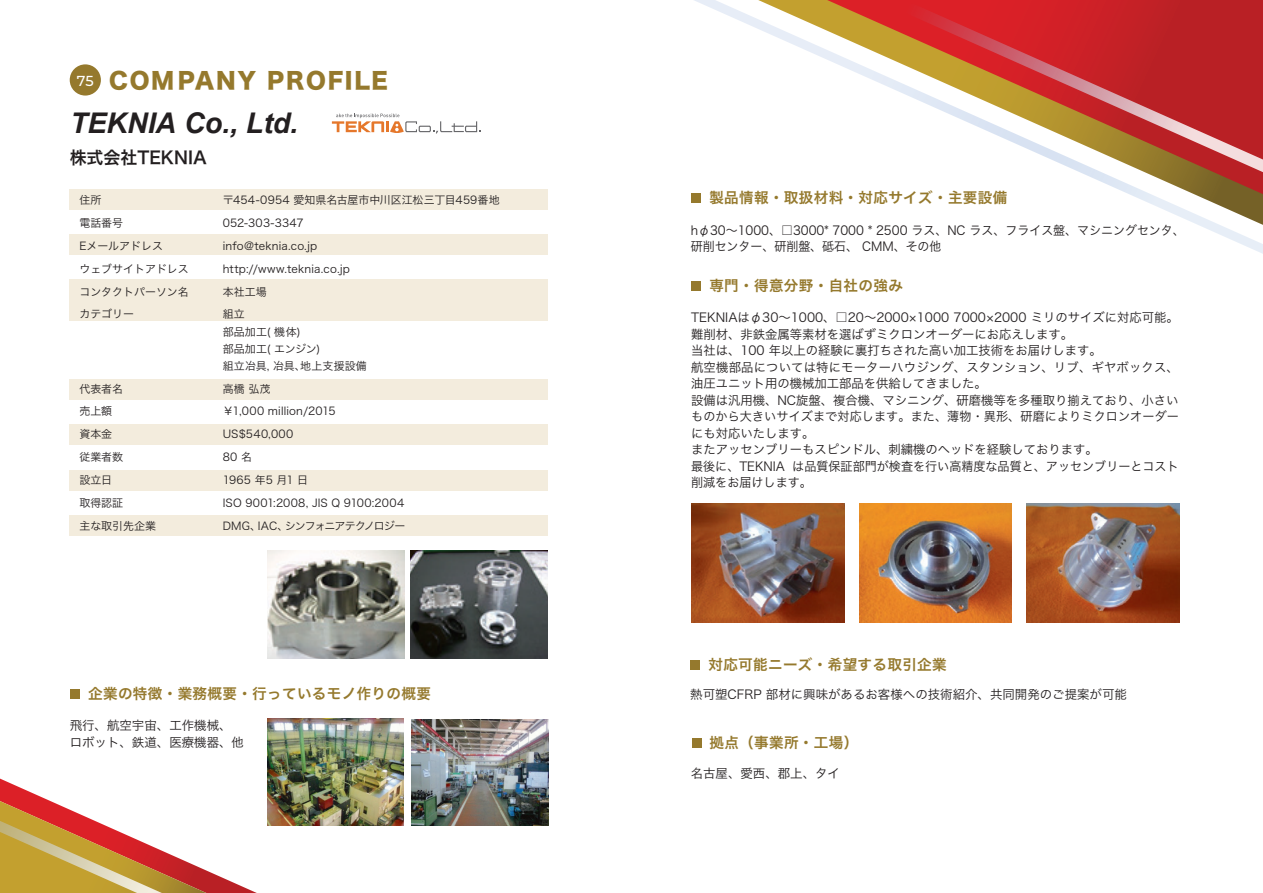
<style>
.page{position:relative;width:1263px;height:893px;background:#fff}
.page>*{position:absolute;margin:0;border:0;box-sizing:border-box;transform-origin:0 0}
.t1{font:italic 700 28.5px "Arial";color:#231f20}
.t2{font:22.5px "Hira Kaku Std W8";letter-spacing:.075em;color:#95792d}
.t3{font:17.25px "Hira Kaku Pro W6";color:#231f20}
.t4{font:14.55px "Hira Kaku Pro W6";letter-spacing:.025em;color:#95792d}
.t5{font:12.45px/16.5px "Hira Kaku Pro W3";color:#231f20}
.t6{font:12.45px/16.5px "Hira Kaku Pro W3";color:#231f20;scale:.96 1}
.t7{font:10.95px/23px "Hira Kaku Pro W3";color:#231f20}
.s1{font-family:"Montserrat";font-weight:500;font-size:14.4px;color:#fff}
</style>
<div class="page">
<div style="left:70px;top:64px;width:31px;height:32px;background:#95792d;border-radius:50%"></div>
<div style="left:70px;top:189px;width:478px;height:20px;background:#f3ecdd"></div>
<div style="left:70px;top:234px;width:478px;height:21px;background:#f3ecdd"></div>
<div style="left:70px;top:279px;width:478px;height:41px;background:#f3ecdd"></div>
<div style="left:70px;top:379px;width:478px;height:20px;background:#f3ecdd"></div>
<div style="left:70px;top:424px;width:478px;height:21px;background:#f3ecdd"></div>
<div style="left:70px;top:470px;width:478px;height:21px;background:#f3ecdd"></div>
<div style="left:70px;top:516px;width:478px;height:20px;background:#f3ecdd"></div>
<svg style="left:693px;top:0;width:570px;height:254px"></svg>
<svg style="left:758px;top:0;width:505px;height:225px"></svg>
<svg style="left:876px;top:0;width:387px;height:172px"></svg>
<svg style="left:0;top:779px;width:257px;height:114px"></svg>
<div style="left:692px;top:194px;width:9px;height:9px;background:#95792d"></div>
<div style="left:692px;top:282px;width:9px;height:9px;background:#95792d"></div>
<div style="left:691px;top:660px;width:9px;height:10px;background:#95792d"></div>
<div style="left:692px;top:738px;width:9px;height:9px;background:#95792d"></div>
<div style="left:71px;top:689px;width:9px;height:9px;background:#95792d"></div>
<svg style="left:332px;top:114px;width:148px;height:19px"></svg>
<img style="left:267px;top:551px;width:137px;height:107px">
<img style="left:410px;top:551px;width:137px;height:107px">
<img style="left:267px;top:719px;width:137px;height:107px">
<img style="left:412px;top:719px;width:136px;height:107px">
<img style="left:692px;top:503px;width:152px;height:120px">
<img style="left:859px;top:503px;width:153px;height:120px">
<img style="left:1026px;top:503px;width:153px;height:120px">
<h2 class="t2" style="left:77px;top:68px;width:312px"><span class="s1">75</span> COMPANY PROFILE</h2>
<h1 class="t1" style="left:70px;top:105px;width:229px">TEKNIA Co., Ltd.</h1>
<h3 class="t3" style="left:70px;top:141px;width:138px">株式会社TEKNIA</h3>
<p class="t7" style="left:79px;top:187px;width:111px">住所<br>電話番号<br>Eメールアドレス<br>ウェブサイトアドレスコンタクトパーソン名カテゴリー</p>
<p class="t7" style="left:79px;top:376px;width:78px">代表者名<br>売上額<br>資本金<br>従業者数<br>設立日<br>取得認証<br>主な取引先企業</p>
<p class="t7" style="left:223px;top:187px;width:278px">〒454-0954 愛知県名古屋市中川区江松三丁目459番地<br>052-303-3347<br>info@teknia.co.jp<br>http://www.teknia.co.jp<br>本社工場<br>組立</p>
<p class="t7" style="left:223px;top:322px;width:146px;line-height:17.1px">部品加工( 機体)<br>部品加工( エンジン)<br>組立冶具, 冶具、地上支援設備</p>
<p class="t7" style="left:223px;top:376px;width:184px">高橋 弘茂<br>￥1,000 million/2015<br>US$540,000<br>80 名<br>1965 年5 月1 日<br>ISO 9001:2008, JIS Q 9100:2004<br>DMG、IAC、シンフォニアテクノロジー</p>
<p class="t4" style="left:88px;top:680px;width:344px">企業の特徴・業務概要・行っているモノ作りの概要</p>
<p class="t5" style="left:70px;top:716px;width:176px">飛行、航空宇宙、工作機械、ロボット、鉄道、医療機器、他</p>
<p class="t4" style="left:709px;top:185px;width:299px">製品情報・取扱材料・対応サイズ・主要設備</p>
<p class="t6" style="left:691px;top:221px;width:516px">hφ30～1000、□3000* 7000 * 2500 ラス、NC ラス、フライス盤、マシニングセンタ、研削センター、研削盤、砥石、 CMM、その他</p>
<p class="t4" style="left:709px;top:272px;width:195px">専門・得意分野・自社の強み</p>
<p class="t5" style="left:691px;top:308px;width:489px">TEKNIAはφ30～1000、□20～2000×1000 7000×2000 ミリのサイズに対応可能。難削材、非鉄金属等素材を選ばずミクロンオーダーにお応えします。<br>当社は、100 年以上の経験に裏打ちされた高い加工技術をお届けします。<br>航空機部品については特にモーターハウジング、スタンション、リブ、ギヤボックス、油圧ユニット用の機械加工部品を供給してきました。<br>設備は汎用機、NC旋盤、複合機、マシニング、研磨機等を多種取り揃えており、小さいものから大きいサイズまで対応します。また、薄物・異形、研磨によりミクロンオーダーにも対応いたします。<br>またアッセンブリーもスピンドル、刺繍機のヘッドを経験しております。<br>最後に、TEKNIA は品質保証部門が検査を行い高精度な品質と、アッセンブリーとコスト削減をお届けします。</p>
<p class="t4" style="left:708px;top:651px;width:240px">対応可能ニーズ・希望する取引企業</p>
<p class="t5" style="left:690px;top:685px;width:438px">熱可塑CFRP 部材に興味があるお客様への技術紹介、共同開発のご提案が可能</p>
<p class="t4" style="left:709px;top:729px;width:150px">拠点（事業所・工場）</p>
<p class="t5" style="left:691px;top:764px;width:151px">名古屋、愛西、郡上、タイ</p>
</div>
